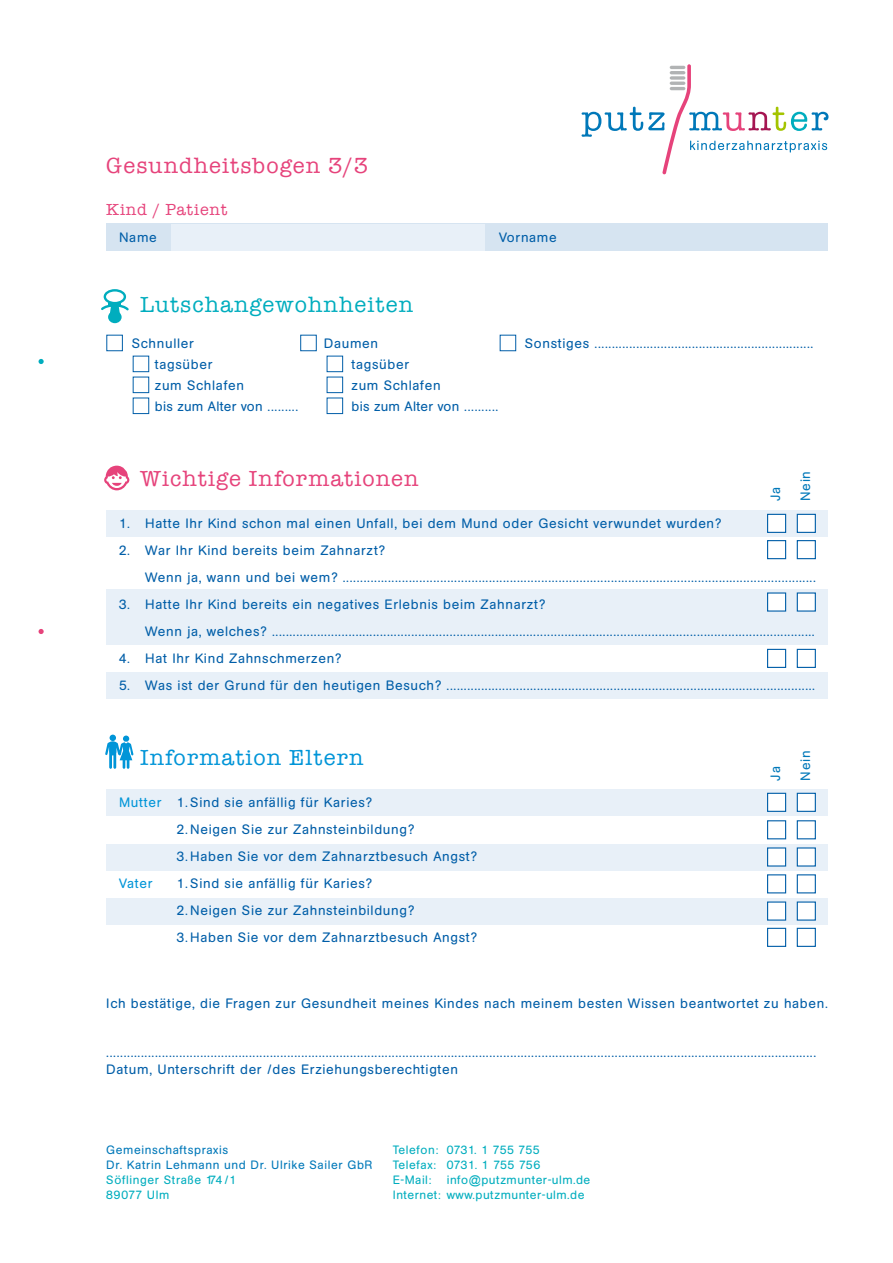
<style>
.page{position:relative;width:893px;height:1263px;background:#fff}
.page>*{position:absolute;margin:0;border:0;box-sizing:border-box;transform-origin:0 0}
.t1{font:22.5px "American Typewriter";letter-spacing:.05em;color:#e6437b}
.t2{font:22.5px "American Typewriter";letter-spacing:.05em;color:#00adbe}
.t3{font:22.5px "American Typewriter";letter-spacing:.05em;color:#0095d8}
.t4{font:16.5px "American Typewriter";letter-spacing:.05em;color:#e6437b}
.t5{font:13.5px/27px "AG Book Rounded";letter-spacing:.05em;color:#005ea8}
.t6{font:13.5px "AG Book Rounded";letter-spacing:.02em;color:#005ea8}
.t7{font:13.5px "AG Book Rounded";letter-spacing:.05em;color:#0078b9}
.t8{font:13.5px "AG Book Rounded";letter-spacing:.05em;color:#0095d8}
.t9{font:12px/15px "AG Book Rounded";letter-spacing:.04em;color:#00adbe}
.t10{font:12px/15px "AG Book Rounded";letter-spacing:.05em;color:#0078b9}
.s1{color:#0095d8}
.s2{font-family:"Arial"}
</style>
<div class="page">
<svg style="left:39px;top:629px;width:5px;height:5px"></svg>
<svg style="left:39px;top:359px;width:5px;height:5px"></svg>
<svg style="left:582px;top:64px;width:246px;height:110px"></svg>
<div style="left:106px;top:589px;width:722px;height:55px;background:#e8f0f8"></div>
<div style="left:797px;top:592px;width:19px;height:20px;background:#fff;border:1px solid #005ea8"></div>
<div style="left:767px;top:592px;width:19px;height:20px;background:#fff;border:1px solid #005ea8"></div>
<div style="left:106px;top:672px;width:722px;height:27px;background:#e8f0f8"></div>
<div style="left:797px;top:649px;width:19px;height:19px;background:#fff;border:1px solid #005ea8"></div>
<div style="left:767px;top:649px;width:19px;height:19px;background:#fff;border:1px solid #005ea8"></div>
<div style="left:106px;top:789px;width:722px;height:26px;background:#e8f0f8"></div>
<div style="left:797px;top:793px;width:19px;height:19px;background:#fff;border:1px solid #005ea8"></div>
<div style="left:767px;top:793px;width:19px;height:19px;background:#fff;border:1px solid #005ea8"></div>
<div style="left:106px;top:844px;width:722px;height:26px;background:#e8f0f8"></div>
<div style="left:797px;top:847px;width:19px;height:19px;background:#fff;border:1px solid #005ea8"></div>
<div style="left:767px;top:847px;width:19px;height:19px;background:#fff;border:1px solid #005ea8"></div>
<div style="left:106px;top:898px;width:722px;height:26px;background:#e8f0f8"></div>
<div style="left:797px;top:901px;width:19px;height:20px;background:#fff;border:1px solid #005ea8"></div>
<div style="left:767px;top:901px;width:19px;height:20px;background:#fff;border:1px solid #005ea8"></div>
<div style="left:797px;top:820px;width:19px;height:19px;background:#fff;border:1px solid #005ea8"></div>
<div style="left:767px;top:820px;width:19px;height:19px;background:#fff;border:1px solid #005ea8"></div>
<div style="left:797px;top:874px;width:19px;height:19px;background:#fff;border:1px solid #005ea8"></div>
<div style="left:767px;top:874px;width:19px;height:19px;background:#fff;border:1px solid #005ea8"></div>
<div style="left:797px;top:928px;width:19px;height:19px;background:#fff;border:1px solid #005ea8"></div>
<div style="left:767px;top:928px;width:19px;height:19px;background:#fff;border:1px solid #005ea8"></div>
<div style="left:797px;top:540px;width:19px;height:19px;background:#fff;border:1px solid #005ea8"></div>
<div style="left:767px;top:540px;width:19px;height:19px;background:#fff;border:1px solid #005ea8"></div>
<div style="left:106px;top:510px;width:722px;height:26px;background:#e8f0f8"></div>
<div style="left:797px;top:514px;width:19px;height:19px;background:#fff;border:1px solid #005ea8"></div>
<div style="left:767px;top:514px;width:19px;height:19px;background:#fff;border:1px solid #005ea8"></div>
<div style="left:106px;top:335px;width:17px;height:16px;background:#fff;border:1px solid #005ea8"></div>
<div style="left:300px;top:335px;width:17px;height:16px;background:#fff;border:1px solid #005ea8"></div>
<div style="left:500px;top:335px;width:16px;height:16px;background:#fff;border:1px solid #005ea8"></div>
<div style="left:133px;top:377px;width:16px;height:16px;background:#fff;border:1px solid #005ea8"></div>
<div style="left:327px;top:377px;width:16px;height:16px;background:#fff;border:1px solid #005ea8"></div>
<div style="left:133px;top:356px;width:16px;height:16px;background:#fff;border:1px solid #005ea8"></div>
<div style="left:327px;top:356px;width:16px;height:16px;background:#fff;border:1px solid #005ea8"></div>
<div style="left:133px;top:397px;width:16px;height:17px;background:#fff;border:1px solid #005ea8"></div>
<div style="left:327px;top:397px;width:16px;height:17px;background:#fff;border:1px solid #005ea8"></div>
<div style="left:106px;top:224px;width:722px;height:27px;background:#d6e4f1"></div>
<div style="left:171px;top:224px;width:314px;height:26px;background:#e8f0f8"></div>
<div style="left:108px;top:311px;width:14px;height:12px;background:#00adbe;border-radius:50%"></div>
<div style="left:104px;top:289px;width:22px;height:15px;border:2px solid #00adbe;border-radius:50%"></div>
<svg style="left:101px;top:302px;width:28px;height:14px"></svg>
<svg style="left:105px;top:735px;width:29px;height:34px"></svg>
<svg style="left:104px;top:466px;width:25px;height:24px"></svg>
<h1 class="t1" style="left:106px;top:148px;width:263px">Gesundheitsbogen 3/3</h1>
<p class="t4" style="left:106px;top:197px;width:123px">Kind / Patient</p>
<p class="t5" style="left:119px;top:224px;width:39px">Name</p>
<p class="t5" style="left:499px;top:224px;width:59px">Vorname</p>
<h1 class="t2" style="left:140px;top:287px;width:274px">Lutschangewohnheiten</h1>
<p class="t5" style="left:132px;top:330px;width:64px">Schnuller</p>
<p class="t5" style="left:324px;top:330px;width:56px">Daumen</p>
<p class="t5" style="left:525px;top:330px;width:290px">Sonstiges ...............................................................</p>
<p class="t5" style="left:155px;top:351px;width:59px">tagsüber</p>
<p class="t5" style="left:352px;top:351px;width:59px">tagsüber</p>
<p class="t5" style="left:155px;top:372px;width:91px">zum Schlafen</p>
<p class="t5" style="left:352px;top:372px;width:91px">zum Schlafen</p>
<p class="t6" style="left:155px;top:398px;width:145px">bis zum Alter von .........</p>
<p class="t6" style="left:352px;top:398px;width:148px">bis zum Alter von ..........</p>
<h1 class="t1" style="left:140px;top:461px;width:280px">Wichtige Informationen</h1>
<p class="t5" style="left:119px;top:510px;width:604px">1. Hatte Ihr Kind schon mal einen Unfall, bei dem Mund oder Gesicht verwundet wurden?</p>
<p class="t5" style="left:145px;top:537px;width:672px;text-indent:-26px">2. War Ihr Kind bereits beim Zahnarzt?<br>Wenn ja, wann und bei wem? ........................................................................................................................................</p>
<p class="t5" style="left:145px;top:591px;width:671px;text-indent:-26px">3. Hatte Ihr Kind bereits ein negatives Erlebnis beim Zahnarzt?<br>Wenn ja, welches? ............................................................................................................................................................</p>
<p class="t5" style="left:119px;top:645px;width:224px">4. Hat Ihr Kind Zahnschmerzen?</p>
<p class="t5" style="left:119px;top:672px;width:697px">5. Was ist der Grund für den heutigen Besuch? ..........................................................................................................</p>
<p class="t7" style="left:798px;top:501px;width:31px;rotate:-90deg">Nein</p>
<p class="t7" style="left:768px;top:501px;width:16px;rotate:-90deg">Ja</p>
<h1 class="t3" style="left:140px;top:740px;width:225px">Information Eltern</h1>
<p class="t5" style="left:119px;top:789px;width:254px"><span class="s1">Mutter</span> 1. Sind sie anfällig für Karies?</p>
<p class="t5" style="left:177px;top:816px;width:239px">2. Neigen Sie zur Zahnsteinbildung?</p>
<p class="t5" style="left:177px;top:843px;width:302px">3. Haben Sie vor dem Zahnarztbesuch Angst?</p>
<p class="t8" style="left:119px;top:875px;width:35px">Vater</p>
<p class="t5" style="left:177px;top:870px;width:197px">1. Sind sie anfällig für Karies?</p>
<p class="t5" style="left:177px;top:897px;width:239px">2. Neigen Sie zur Zahnsteinbildung?</p>
<p class="t5" style="left:177px;top:924px;width:302px">3. Haben Sie vor dem Zahnarztbesuch Angst?</p>
<p class="t7" style="left:768px;top:781px;width:16px;rotate:-90deg">Ja</p>
<p class="t7" style="left:798px;top:781px;width:31px;rotate:-90deg">Nein</p>
<p class="t5" style="left:106px;top:990px;width:723px">Ich bestätige, die Fragen zur Gesundheit meines Kindes nach meinem besten Wissen beantwortet zu haben.</p>
<p class="t5" style="left:106px;top:1044px;width:711px;line-height:16.5px">............................................................................................................................................................................................................<br>Datum, Unterschrift der /des Erziehungsberechtigten</p>
<p class="t10" style="left:106px;top:1142px;width:268px">Gemeinschaftspraxis<br>Dr. Katrin Lehmann und Dr. Ulrike Sailer GbR</p>
<p class="t9" style="left:106px;top:1172px;width:131px">Söflinger Straße 174/1<br>89077 Ulm</p>
<p class="t9" style="left:393px;top:1142px;width:149px;text-align:justify">Telefon: 0731. 1 755 755<br>Telefax: 0731. 1 755 756<br>E-Mail:</p>
<p class="t9" style="left:393px;top:1172px;width:199px;text-indent:54px">info<span class="s2">@</span>putzmunter-ulm.de<br>Internet: www.putzmunter-ulm.de</p>
</div>
